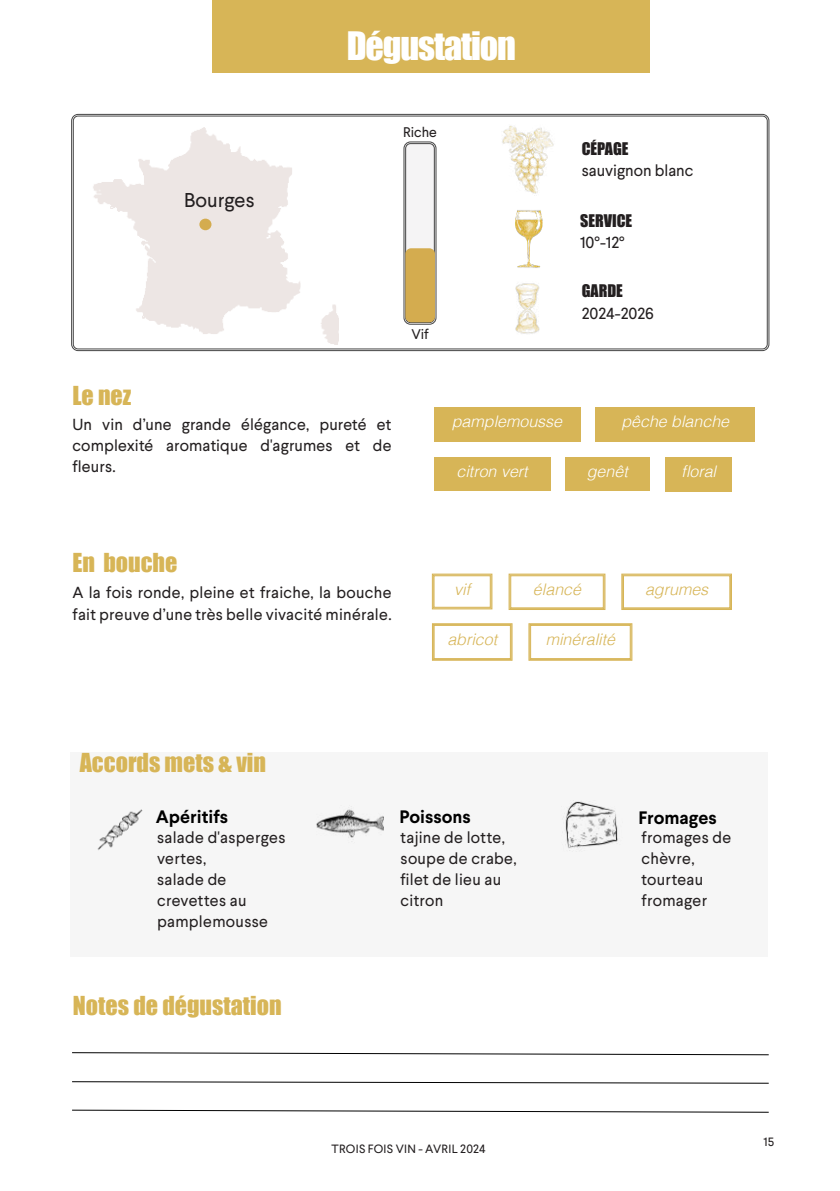
<style>
.page{position:relative;width:840px;height:1191px;background:#fff}
.page>*{position:absolute;margin:0;border:0;box-sizing:border-box;transform-origin:0 0}
.t1{font:36px "Impact";letter-spacing:-.03em;color:#fff}
.t2{font:24px "Impact";color:#d7b557}
.t3{font:20px "Larsseit";color:#231f20}
.t4{font:700 18px "Larsseit";color:#000}
.t5{font:16px/21px "Larsseit";letter-spacing:.015em;color:#231f20}
.t6{font:italic 300 16px "Helvetica";color:#fff}
.t7{font:italic 300 16px "Helvetica";color:#d7b557}
.t8{font:16px "Impact";color:#231f20}
.t9{font:14px "Larsseit";color:#231f20}
.t10{font:12px "Larsseit";letter-spacing:.02em;color:#231f20}
</style>
<div class="page">
<div style="left:71px;top:114px;width:697px;height:237px;border:1px solid #454545;border-radius:7px"></div>
<div style="left:73px;top:116px;width:694px;height:233px;border:1px solid #454545;border-radius:5px"></div>
<div style="left:70px;top:752px;width:697px;height:204px;background:#f6f6f6"></div>
<div style="left:212px;top:0;width:438px;height:72px;background:#d7b557"></div>
<svg style="left:432px;top:574px;width:60px;height:35px"></svg>
<div style="left:433px;top:575px;width:58px;height:33px;border:1px solid #d7b557"></div>
<div style="left:433px;top:575px;width:57px;height:32px;border:1px solid #d7b557"></div>
<div style="left:665px;top:458px;width:66px;height:34px;background:#d7b557"></div>
<img style="left:316px;top:809px;width:67px;height:29px">
<svg style="left:508px;top:574px;width:97px;height:36px"></svg>
<div style="left:509px;top:575px;width:95px;height:34px;border:1px solid #d7b557"></div>
<div style="left:510px;top:575px;width:93px;height:33px;border:1px solid #d7b557"></div>
<div style="left:433px;top:408px;width:146px;height:34px;background:#d7b557"></div>
<div style="left:433px;top:458px;width:117px;height:33px;background:#d7b557"></div>
<svg style="left:432px;top:623px;width:80px;height:37px"></svg>
<div style="left:433px;top:624px;width:78px;height:35px;border:1px solid #d7b557"></div>
<div style="left:433px;top:625px;width:77px;height:34px;border:1px solid #d7b557"></div>
<svg style="left:72px;top:1052px;width:696px;height:3px"></svg>
<svg style="left:72px;top:1081px;width:696px;height:2px"></svg>
<svg style="left:72px;top:1109px;width:696px;height:3px"></svg>
<img style="left:515px;top:283px;width:25px;height:51px">
<img style="left:93px;top:127px;width:245px;height:217px">
<img style="left:515px;top:210px;width:28px;height:58px">
<img style="left:502px;top:125px;width:52px;height:69px">
<img style="left:97px;top:809px;width:46px;height:41px">
<div style="left:199px;top:219px;width:12px;height:11px;background:#d4ac4f;border-radius:50%"></div>
<div style="left:565px;top:458px;width:84px;height:33px;background:#d7b557"></div>
<div style="left:404px;top:143px;width:31px;height:180px;background:#f5f4f5;border-radius:6px"></div>
<div style="left:403px;top:142px;width:33px;height:182px;border:1px solid #454545;border-radius:7px"></div>
<div style="left:405px;top:143px;width:29px;height:180px;border:1px solid #454545;border-radius:5px"></div>
<div style="left:405px;top:248px;width:30px;height:74px;background:#d4ac4f;border-radius:6px"></div>
<img style="left:565px;top:800px;width:53px;height:51px">
<div style="left:595px;top:408px;width:159px;height:34px;background:#d7b557"></div>
<svg style="left:621px;top:574px;width:110px;height:36px"></svg>
<div style="left:622px;top:575px;width:108px;height:34px;border:1px solid #d7b557"></div>
<div style="left:623px;top:575px;width:106px;height:33px;border:1px solid #d7b557"></div>
<svg style="left:528px;top:623px;width:104px;height:37px"></svg>
<div style="left:529px;top:624px;width:102px;height:35px;border:1px solid #d7b557"></div>
<div style="left:530px;top:625px;width:100px;height:34px;border:1px solid #d7b557"></div>
<h1 class="t1" style="left:346px;top:29px;width:171px">Dégustation</h1>
<p class="t3" style="left:184px;top:191px;width:72px">Bourges</p>
<p class="t9" style="left:403px;top:125px;width:35px">Riche</p>
<p class="t9" style="left:411px;top:327px;width:19px">Vif</p>
<p class="t8" style="left:581px;top:142px;width:48px">CÉPAGE</p>
<p class="t5" style="left:581px;top:161px;width:113px">sauvignon blanc</p>
<p class="t8" style="left:579px;top:213px;width:54px">SERVICE</p>
<p class="t5" style="left:579px;top:233px;width:46px">10°-12°</p>
<p class="t8" style="left:581px;top:283px;width:43px">GARDE</p>
<p class="t5" style="left:581px;top:303px;width:74px">2024-2026</p>
<h2 class="t2" style="left:72px;top:384px;width:60px">Le nez</h2>
<p class="t5" style="left:72px;top:414px;width:320px;text-align:justify">Un vin d’une grande élégance, pureté et complexité aromatique d'agrumes et de fleurs.</p>
<p class="t6" style="left:451px;top:415px;width:112px">pamplemousse</p>
<p class="t6" style="left:456px;top:465px;width:73px">citron vert</p>
<p class="t6" style="left:621px;top:408px;width:109px">pêche blanche</p>
<p class="t6" style="left:586px;top:465px;width:42px">genêt</p>
<p class="t6" style="left:681px;top:458px;width:36px">floral</p>
<h2 class="t2" style="left:72px;top:551px;width:106px">En bouche</h2>
<p class="t5" style="left:72px;top:582px;width:320px;line-height:22px">A la fois ronde, pleine et fraiche, la bouche fait preuve d’une très belle vivacité minérale.</p>
<p class="t7" style="left:454px;top:583px;width:18px">vif</p>
<p class="t7" style="left:447px;top:633px;width:51px">abricot</p>
<p class="t7" style="left:532px;top:583px;width:50px">élancé</p>
<p class="t7" style="left:545px;top:633px;width:71px">minéralité</p>
<p class="t7" style="left:644px;top:583px;width:65px">agrumes</p>
<h2 class="t2" style="left:80px;top:751px;width:188px">Accords mets &amp; vin</h2>
<p class="t4" style="left:156px;top:807px;width:74px">Apéritifs</p>
<p class="t5" style="left:157px;top:828px;width:130px">salade d'asperges vertes,<br>salade de crevettes au pamplemousse</p>
<h2 class="t2" style="left:73px;top:994px;width:210px">Notes de dégustation</h2>
<p class="t4" style="left:399px;top:807px;width:73px">Poissons</p>
<p class="t5" style="left:400px;top:828px;width:117px">tajine de lotte, soupe de crabe, filet de lieu au citron</p>
<p class="t4" style="left:638px;top:808px;width:80px">Fromages</p>
<p class="t5" style="left:641px;top:827px;width:91px">fromages de chèvre, tourteau fromager</p>
<p class="t10" style="left:331px;top:1142px;width:156px">TROIS FOIS VIN - AVRIL 2024</p>
<p class="t10" style="left:763px;top:1135px;width:12px">15</p>
</div>
